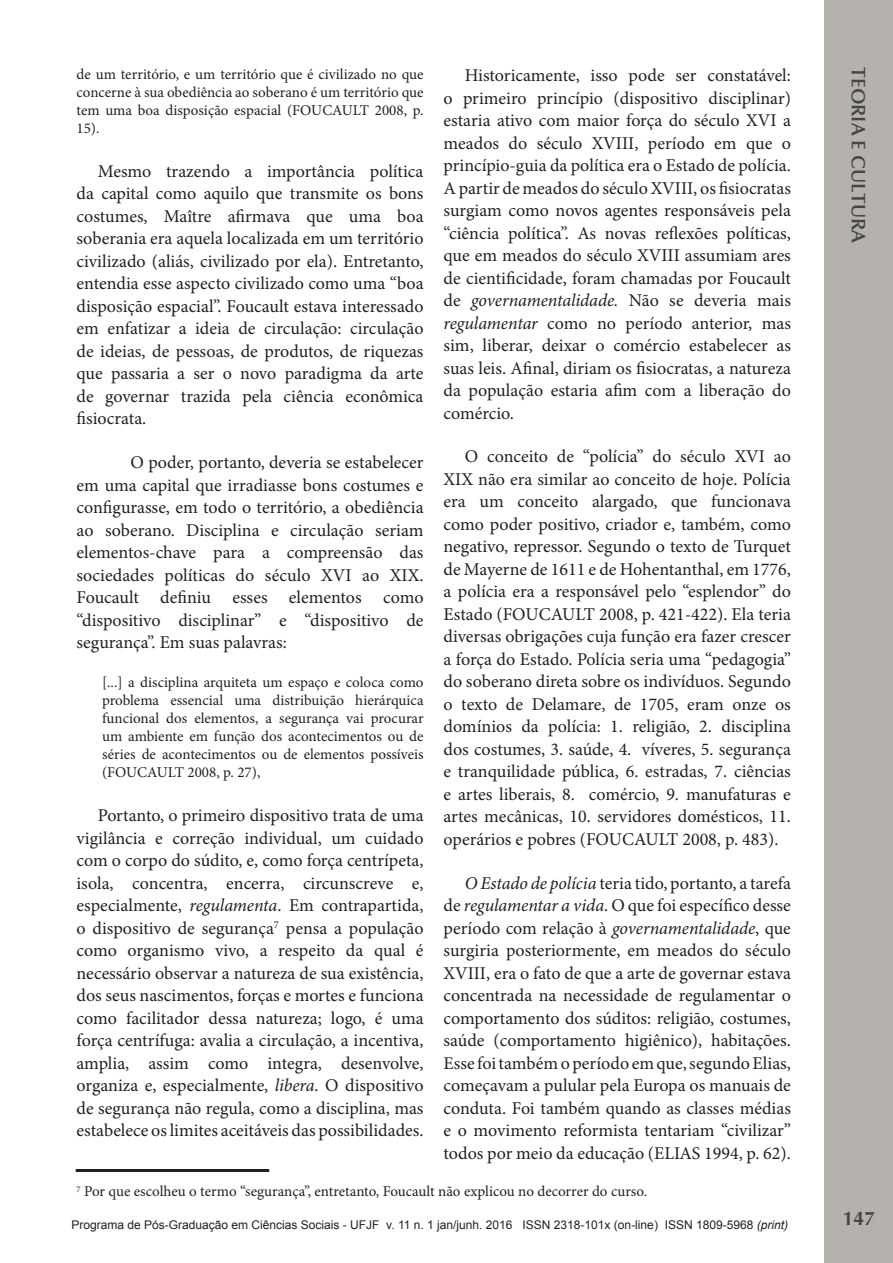
<style>
.page{position:relative;width:893px;height:1263px;background:#fff}
.page>*{position:absolute;margin:0;border:0;box-sizing:border-box;transform-origin:0 0}
.t1{font:600 19.5px "Optima";color:#454647}
.t2{font:700 19.5px "Optima LT Std";color:#454647}
.Texto_completo{font:18px/22.5px "Minion Pro";color:#231f20;text-align:justify}
.Texto_completo-2{font:15px/18px "Minion Pro";color:#231f20;text-align:justify}
.t3{font:12px "Arial";color:#231f20}
.s1{font-style:italic}
</style>
<div class="page">
<div style="left:825px;top:0;width:68px;height:1263px;background:#b5b2ad"></div>
<hr style="left:76px;top:1169px;width:193px;height:3px;background:#231f20">
<p class="Texto_completo-2" style="left:77px;top:65px;width:349px">de um território, e um território que é civilizado no que concerne à sua obediência ao soberano é um território que tem uma boa disposição espacial (FOUCAULT 2008, p.<br>15).</p>
<p class="Texto_completo" style="left:77px;top:160px;width:349px;text-indent:21px">Mesmo trazendo a importância política da capital como aquilo que transmite os bons costumes, Maître afirmava que uma boa soberania era aquela localizada em um território civilizado (aliás, civilizado por ela). Entretanto, entendia esse aspecto civilizado como uma “boa disposição espacial”. Foucault estava interessado em enfatizar a ideia de circulação: circulação de ideias, de pessoas, de produtos, de riquezas que passaria a ser o novo paradigma da arte de governar trazida pela ciência econômica fisiocrata.</p>
<p class="Texto_completo" style="left:77px;top:451px;width:349px;text-indent:54px">O poder, portanto, deveria se estabelecer em uma capital que irradiasse bons costumes e configurasse, em todo o território, a obediência ao soberano. Disciplina e circulação seriam elementos-chave para a compreensão das sociedades políticas do século XVI ao XIX.<br>Foucault definiu esses elementos como “dispositivo disciplinar” e “dispositivo de segurança”. Em suas palavras:</p>
<p class="Texto_completo-2" style="left:102px;top:673px;width:323px">[...] a disciplina arquiteta um espaço e coloca como problema essencial uma distribuição hierárquica funcional dos elementos, a segurança vai procurar um ambiente em função dos acontecimentos ou de séries de acontecimentos ou de elementos possíveis (FOUCAULT 2008, p. 27),</p>
<p class="Texto_completo" style="left:77px;top:804px;width:349px;text-indent:21px">Portanto, o primeiro dispositivo trata de uma vigilância e correção individual, um cuidado com o corpo do súdito, e, como força centrípeta, isola, concentra, encerra, circunscreve e, especialmente, <span class="s1">regulamenta</span>. Em contrapartida, o dispositivo de segurança<sup>7</sup> pensa a população como organismo vivo, a respeito da qual é necessário observar a natureza de sua existência, dos seus nascimentos, forças e mortes e funciona como facilitador dessa natureza; logo, é uma força centrífuga: avalia a circulação, a incentiva, amplia, assim como integra, desenvolve, organiza e, especialmente, <span class="s1">libera</span>. O dispositivo de segurança não regula, como a disciplina, mas estabelece os limites aceitáveis das possibilidades.</p>
<p class="Texto_completo" style="left:443px;top:64px;width:349px;text-indent:21px">Historicamente, isso pode ser constatável: o primeiro princípio (dispositivo disciplinar) estaria ativo com maior força do século XVI a meados do século XVIII, período em que o princípio-guia da política era o Estado de polícia.<br>A partir de meados do século XVIII, os fisiocratas surgiam como novos agentes responsáveis pela “ciência política”. As novas reflexões políticas, que em meados do século XVIII assumiam ares de cientificidade, foram chamadas por Foucault de <span class="s1">governamentalidade.</span> Não se deveria mais <span class="s1">regulamentar</span> como no período anterior, mas sim, liberar, deixar o comércio estabelecer as suas leis. Afinal, diriam os fisiocratas, a natureza da população estaria afim com a liberação do comércio.</p>
<p class="Texto_completo" style="left:443px;top:445px;width:349px;text-indent:21px">O conceito de “polícia” do século XVI ao XIX não era similar ao conceito de hoje. Polícia era um conceito alargado, que funcionava como poder positivo, criador e, também, como negativo, repressor. Segundo o texto de Turquet de Mayerne de 1611 e de Hohentanthal, em 1776, a polícia era a responsável pelo “esplendor” do Estado (FOUCAULT 2008, p. 421-422). Ela teria diversas obrigações cuja função era fazer crescer a força do Estado. Polícia seria uma “pedagogia” do soberano direta sobre os indivíduos. Segundo o texto de Delamare, de 1705, eram onze os domínios da polícia: 1. religião, 2. disciplina dos costumes, 3. saúde, 4. víveres, 5. segurança e tranquilidade pública, 6. estradas, 7. ciências e artes liberais, 8. comércio, 9. manufaturas e artes mecânicas, 10. servidores domésticos, 11. operários e pobres (FOUCAULT 2008, p. 483).</p>
<p class="Texto_completo" style="left:443px;top:872px;width:349px;text-indent:21px"><span class="s1">O Estado de polícia</span> teria tido, portanto, a tarefa de <span class="s1">regulamentar a vida</span>. O que foi específico desse período com relação à <span class="s1">governamentalidade</span>, que surgiria posteriormente, em meados do século XVIII, era o fato de que a arte de governar estava concentrada na necessidade de regulamentar o comportamento dos súditos: religião, costumes, saúde (comportamento higiênico), habitações.<br>Esse foi também o período em que, segundo Elias, começavam a pulular pela Europa os manuais de conduta. Foi também quando as classes médias e o movimento reformista tentariam “civilizar” todos por meio da educação (ELIAS 1994, p. 62).</p>
<p class="Texto_completo-2" style="left:77px;top:1183px;width:572px"><sup>7</sup> Por que escolheu o termo “segurança”, entretanto, Foucault não explicou no decorrer do curso.</p>
<p class="t3" style="left:71px;top:1217px;width:718px">Programa de Pós-Graduação em Ciências Sociais - UFJF v. 11 n. 1 jan/junh. 2016 ISSN 2318-101x (on-line) ISSN 1809-5968 <span class="s1">(print)</span></p>
<p class="t1" style="left:870px;top:67px;width:177px;rotate:90deg">TEORIA E CULTURA</p>
<p class="t2" style="left:843px;top:1207px;width:34px">147</p>
</div>
